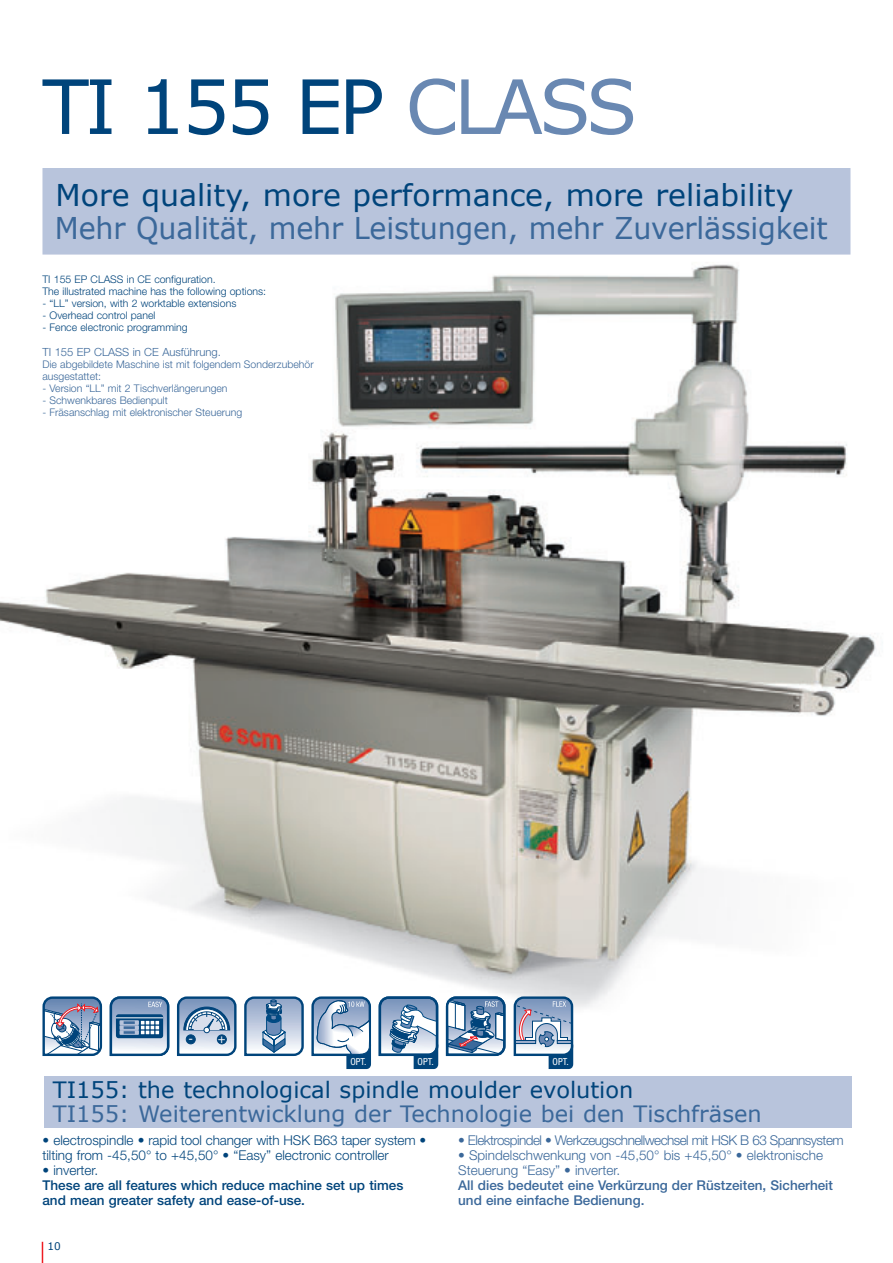
<style>
.page{position:relative;width:893px;height:1263px;background:#fff}
.page>*{position:absolute;margin:0;border:0;box-sizing:border-box;transform-origin:0 0}
.t1{font:75px "Verdana";letter-spacing:-.05em;color:#00447b}
.t2{font:30px "Verdana";letter-spacing:-.005em;color:#3b689a;scale:.95 1}
.t3{font:30px "Verdana";color:#00447b}
.t4{font:22.5px "Verdana";color:#3b689a}
.t5{font:22.5px "Verdana";color:#00447b}
.t6{font:300 13.5px/15px "Helvetica Neue";color:#00447b}
.t7{font:500 13.5px/15px "Helvetica Neue";color:#00447b}
.t8{font:500 13.5px/15px "Helvetica Neue";color:#3b689a}
.t9{font:300 13.5px/15px "Helvetica Neue";color:#3b689a}
.t10{font:300 13.5px "Helvetica Neue";letter-spacing:-.04em;color:#3b689a}
.t11{font:condensed 13.05px "Helvetica Neue";color:#fff}
.t12{font:300 11.25px "Helvetica Neue";color:#3b689a}
.t13{font:300 10.5px/12px "Helvetica Neue";color:#3b689a}
.t14{font:300 10.5px/12px "Helvetica Neue";color:#00447b}
.t15{font:10.5px "Verdana";color:#00447b}
.t16{font:condensed 9.75px "Helvetica Neue";color:#fff}
.s1{color:#6988b2}
</style>
<div class="page">
<img style="left:0;top:252px;width:876px;height:818px">
<div style="left:43px;top:169px;width:807px;height:85px;background:#b8c4dc"></div>
<div style="left:42px;top:168px;width:808px;height:87px;border:2px solid #b8c4dc"></div>
<div style="left:44px;top:1076px;width:808px;height:51px;background:#b8c4dc"></div>
<svg style="left:42px;top:1242px;width:1px;height:21px"></svg>
<svg style="left:41px;top:995px;width:62px;height:62px"></svg>
<svg style="left:176px;top:960px;width:263px;height:109px"></svg>
<svg style="left:445px;top:971px;width:129px;height:98px"></svg>
<svg style="left:109px;top:995px;width:61px;height:62px"></svg>
<h1 class="t1" style="left:42px;top:59px;width:596px">TI 155 EP <span class="s1">CLASS</span></h1>
<h2 class="t3" style="left:56px;top:176px;width:739px">More quality, more performance, more reliability</h2>
<h2 class="t2" style="left:55px;top:209px;width:815px">Mehr Qualität, mehr Leistungen, mehr Zuverlässigkeit</h2>
<p class="t14" style="left:42px;top:274px;width:225px">TI 155 EP CLASS in CE configuration.<br>The illustrated machine has the following options:</p>
<p class="t14" style="left:42px;top:298px;width:195px">- “LL” version, with 2 worktable extensions</p>
<p class="t14" style="left:42px;top:310px;width:114px">- Overhead control panel</p>
<p class="t14" style="left:42px;top:322px;width:147px">- Fence electronic programming</p>
<p class="t12" style="left:42px;top:348px;width:180px">TI 155 EP CLASS in CE Ausführung.</p>
<p class="t13" style="left:42px;top:359px;width:273px">Die abgebildete Maschine ist mit folgendem Sonderzubehör ausgestattet:</p>
<p class="t13" style="left:42px;top:383px;width:187px">- Version “LL” mit 2 Tischverlängerungen</p>
<p class="t13" style="left:42px;top:395px;width:127px">- Schwenkbares Bedienpult</p>
<p class="t13" style="left:42px;top:407px;width:201px">- Fräsanschlag mit elektronischer Steuerung</p>
<p class="t11" style="left:188px;top:1033px;width:39px">- +</p>
<p class="t16" style="left:350px;top:1058px;width:18px">OPT.</p>
<p class="t16" style="left:418px;top:1058px;width:18px">OPT.</p>
<p class="t16" style="left:552px;top:1058px;width:18px">OPT.</p>
<h3 class="t5" style="left:53px;top:1076px;width:582px">TI155: the technological spindle moulder evolution</h3>
<h3 class="t4" style="left:53px;top:1100px;width:710px">TI155: Weiterentwicklung der Technologie bei den Tischfräsen</h3>
<p class="t6" style="left:42px;top:1134px;width:385px">• electrospindle • rapid tool changer with HSK B63 taper system • tilting from -45,50° to +45,50° • “Easy” electronic controller</p>
<p class="t6" style="left:42px;top:1164px;width:57px">• inverter.</p>
<p class="t7" style="left:42px;top:1179px;width:362px">These are all features which reduce machine set up times and mean greater safety and ease-of-use.</p>
<p class="t10" style="left:458px;top:1136px;width:387px">• Elektrospindel • Werkzeugschnellwechsel mit HSK B 63 Spannsystem</p>
<p class="t9" style="left:458px;top:1149px;width:366px">• Spindelschwenkung von -45,50° bis +45,50° • elektronische<br>Steuerung “Easy” • inverter.</p>
<p class="t8" style="left:458px;top:1179px;width:376px">All dies bedeutet eine Verkürzung der Rüstzeiten, Sicherheit und eine einfache Bedienung.</p>
<p class="t15" style="left:48px;top:1239px;width:15px">10</p>
</div>
